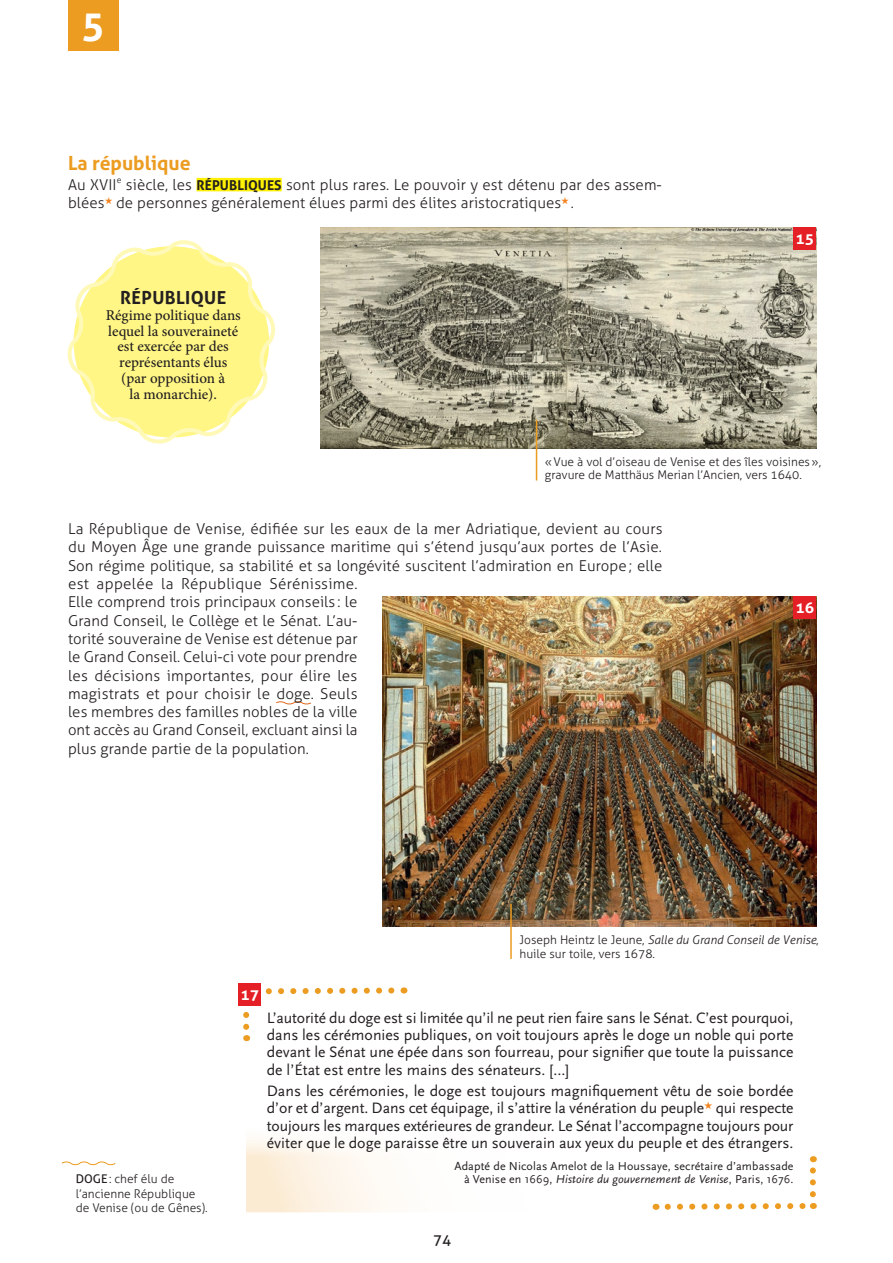
<style>
.page{position:relative;width:893px;height:1263px;background:#fff}
.page>*{position:absolute;margin:0;border:0;box-sizing:border-box;transform-origin:0 0}
.t1{font:700 39px "Aller";color:#fff}
.t2{font:700 19.5px "Aller";color:#ec9c21}
.t3{font:700 18px "Aller";letter-spacing:.02em;color:#231f20}
.t4{font:15.75px/17.2px "Scala Sans";color:#231f20;text-align:justify}
.t5{font:300 15px/18.3px "Aller";letter-spacing:.005em;color:#231f20}
.t6{font:500 15px/15.8px "Minion Pro";color:#231f20;text-align:center}
.t7{font:15px "Aller";color:#231f20}
.t8{font:700 14.85px "Aller";color:#fff;scale:1.05 1}
.t9{font:300 12px/13.5px "Aller";color:#231f20}
.t10{font:italic 12px "Scala Sans";letter-spacing:.01em;color:#231f20}
.t11{font:12px "Scala Sans";letter-spacing:.01em;color:#231f20}
.t12{font:300 8.7px "Aller";color:#231f20}
.s1{font-weight:700;font-size:13.5px}
.s2{font-style:italic}
.s3{font-weight:400}
.s4{font-style:normal}
</style>
<div class="page">
<div style="left:68px;top:0;width:50px;height:50px;background:#ec9c21"></div>
<div style="left:196px;top:178px;width:86px;height:13px;background:#fff101"></div>
<svg style="left:276px;top:701px;width:35px;height:4px"></svg>
<img style="left:321px;top:227px;width:495px;height:221px">
<svg style="left:656px;top:1203px;width:158px;height:7px"></svg>
<svg style="left:810px;top:1156px;width:6px;height:38px"></svg>
<hr style="left:536px;top:420px;width:1px;height:60px;background:#ec9c21">
<svg style="left:265px;top:987px;width:130px;height:8px"></svg>
<svg style="left:243px;top:1006px;width:6px;height:35px"></svg>
<div style="left:238px;top:983px;width:23px;height:23px;background:#e41f25"></div>
<div style="left:793px;top:227px;width:23px;height:23px;background:#e41f25"></div>
<img style="left:382px;top:596px;width:434px;height:330px">
<hr style="left:510px;top:904px;width:2px;height:55px;background:#ec9c21">
<div style="left:793px;top:596px;width:23px;height:23px;background:#e41f25"></div>
<svg style="left:67px;top:240px;width:208px;height:204px"></svg>
<svg style="left:246px;top:1139px;width:142px;height:73px"></svg>
<svg style="left:61px;top:1161px;width:55px;height:5px"></svg>
<h1 class="t1" style="left:81px;top:2px;width:25px">5</h1>
<h2 class="t2" style="left:68px;top:151px;width:124px">La république</h2>
<p class="t5" style="left:68px;top:176px;width:50px">Au XVII</p>
<p class="t12" style="left:117px;top:174px;width:6px">e</p>
<p class="t5" style="left:68px;top:176px;width:595px;text-indent:58px">siècle, les <span class="s1">RÉPUBLIQUES</span> sont plus rares. Le pouvoir y est détenu par des assem&shy;blées<sup>★</sup> de personnes généralement élues parmi des élites aristocratiques<sup>★</sup> .</p>
<p class="t3" style="left:120px;top:287px;width:108px">RÉPUBLIQUE</p>
<p class="t6" style="left:106px;top:307px;width:137px">Régime politique dans lequel la souveraineté est exercée par des représentants élus (par opposition à<br>la monarchie).</p>
<p class="t8" style="left:796px;top:229px;width:19px">15</p>
<p class="t9" style="left:545px;top:455px;width:278px">«Vue à vol d’oiseau de Venise et des îles voisines», gravure de Matthäus Merian l’Ancien, vers 1640.</p>
<p class="t5" style="left:68px;top:520px;width:596px">La République de Venise, édifiée sur les eaux de la mer Adriatique, devient au cours du Moyen Âge une grande puissance maritime qui s’étend jusqu’aux portes de l’Asie.<br>Son régime politique, sa stabilité et sa longévité suscitent l’admiration en Europe; elle est appelée la République Sérénissime.<br>Elle comprend trois principaux conseils : le<br>Grand Conseil, le Collège et le Sénat. L’au-<br>torité souveraine de Venise est détenue par<br>le Grand Conseil. Celui-ci vote pour prendre<br>les décisions importantes, pour élire les<br>magistrats et pour choisir le doge. Seuls<br>les membres des familles nobles de la ville<br>ont accès au Grand Conseil, excluant ainsi la<br>plus grande partie de la population.</p>
<p class="t8" style="left:796px;top:598px;width:19px">16</p>
<p class="t8" style="left:241px;top:985px;width:19px">17</p>
<p class="t9" style="left:519px;top:933px;width:301px">Joseph Heintz le Jeune, <span class="s2">Salle du Grand Conseil de Venise</span>, huile sur toile, vers 1678.</p>
<p class="t4" style="left:267px;top:1009px;width:528px">L’autorité du doge est si limitée qu’il ne peut rien faire sans le Sénat. C’est pourquoi, dans les cérémonies publiques, on voit toujours après le doge un noble qui porte devant le Sénat une épée dans son fourreau, pour signifier que toute la puissance de l’État est entre les mains des sénateurs. […]</p>
<p class="t4" style="left:267px;top:1082px;width:528px">Dans les cérémonies, le doge est toujours magnifiquement vêtu de soie bordée d’or et d’argent. Dans cet équipage, il s’attire la vénération du peuple<sup>★</sup> qui respecte toujours les marques extérieures de grandeur. Le Sénat l’accompagne toujours pour éviter que le doge paraisse être un souverain aux yeux du peuple et des étrangers.</p>
<p class="t11" style="left:454px;top:1159px;width:341px">Adapté de Nicolas Amelot de la Houssaye, secrétaire d’ambassade</p>
<p class="t9" style="left:76px;top:1172px;width:100px"><span class="s3">DOGE</span>: chef élu de</p>
<p class="t10" style="left:464px;top:1173px;width:331px"><span class="s4">à Venise en 1669,</span> Histoire du gouvernement de Venise<span class="s4">, Paris, 1676.</span></p>
<p class="t9" style="left:76px;top:1186px;width:133px;line-height:14.2px">l’ancienne République de Venise (ou de Gênes).</p>
<p class="t7" style="left:433px;top:1231px;width:19px">74</p>
</div>
